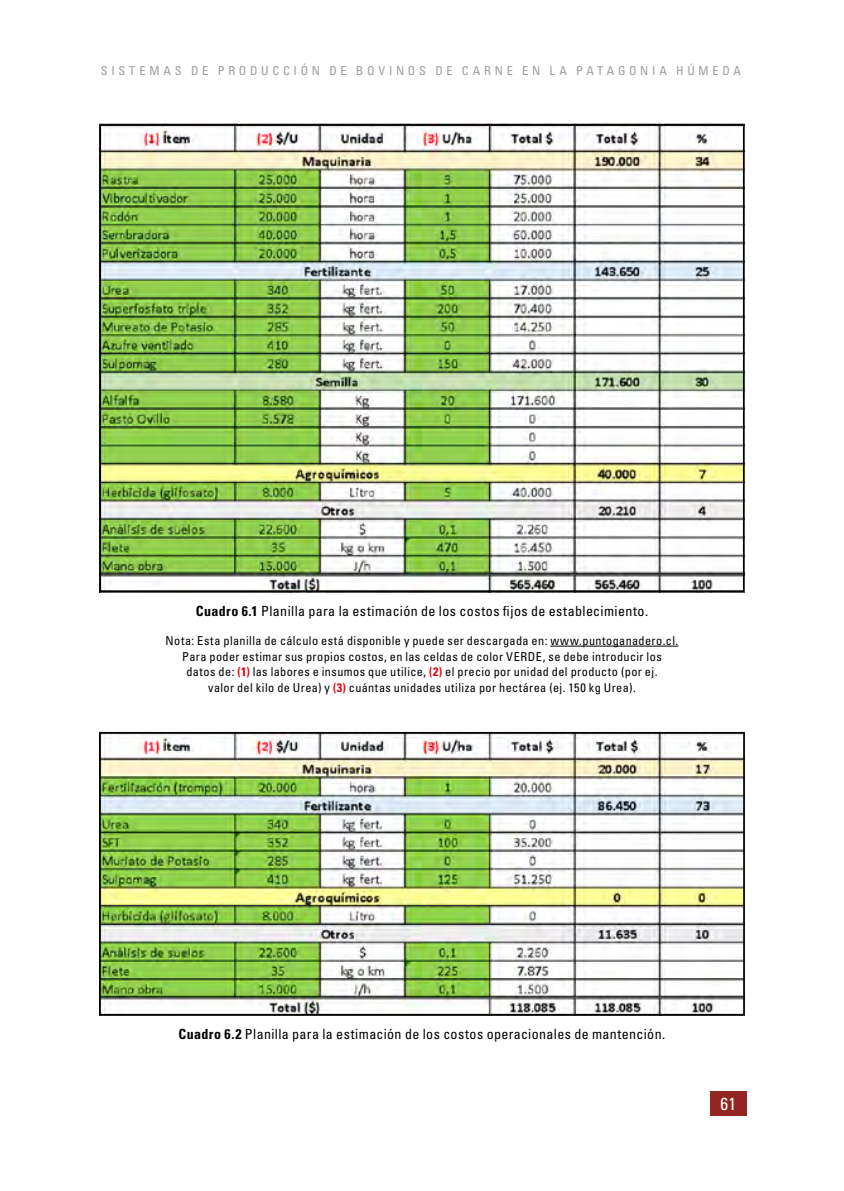
<style>
.page{position:relative;width:844px;height:1191px;background:#fff}
.page>*{position:absolute;margin:0;border:0;box-sizing:border-box;transform-origin:0 0}
.t1{font:condensed 17.5px "Univers LT Std";color:#fff}
.t2{font:condensed 14px "Univers LT Std";letter-spacing:.03em;color:#000}
.t3{font:condensed 12.25px/15.8px "Univers LT Std";letter-spacing:.035em;color:#000;text-align:center}
.t4{font:condensed 12.25px "Univers LT Std";letter-spacing:.3em;color:#9c9d9d}
.s1{font-weight:700}
.s2{font-weight:700;color:#e3000f}
</style>
<div class="page">
<div style="left:709px;top:1091px;width:37px;height:25px;background:#932623"></div>
<img style="left:102px;top:127px;width:639px;height:462px">
<hr style="left:550px;top:646px;width:128px;height:1px;background:#000">
<img style="left:102px;top:735px;width:639px;height:277px">
<div style="left:99px;top:732px;width:645px;height:283px;border:2px solid #000"></div>
<div style="left:99px;top:124px;width:645px;height:468px;border:2px solid #000"></div>
<p class="t4" style="left:101px;top:63px;width:641px">SISTEMAS DE PRODUCCIÓN DE BOVINOS DE CARNE EN LA PATAGONIA HÚMEDA</p>
<p class="t2" style="left:196px;top:601px;width:453px"><span class="s1">Cuadro 6.1</span> Planilla para la estimación de los costos fijos de establecimiento.</p>
<p class="t3" style="left:165px;top:632px;width:514px">Nota: Esta planilla de cálculo está disponible y puede ser descargada en: www.puntoganadero.cl.<br>Para poder estimar sus propios costos, en las celdas de color VERDE, se debe introducir los<br>datos de: <span class="s2">(1)</span> las labores e insumos que utilice, <span class="s2">(2)</span> el precio por unidad del producto (por ej.<br>valor del kilo de Urea) y <span class="s2">(3)</span> cuántas unidades utiliza por hectárea (ej. 150 kg Urea).</p>
<p class="t2" style="left:178px;top:1025px;width:488px"><span class="s1">Cuadro 6.2</span> Planilla para la estimación de los costos operacionales de mantención.</p>
<h1 class="t1" style="left:720px;top:1092px;width:17px">61</h1>
</div>
